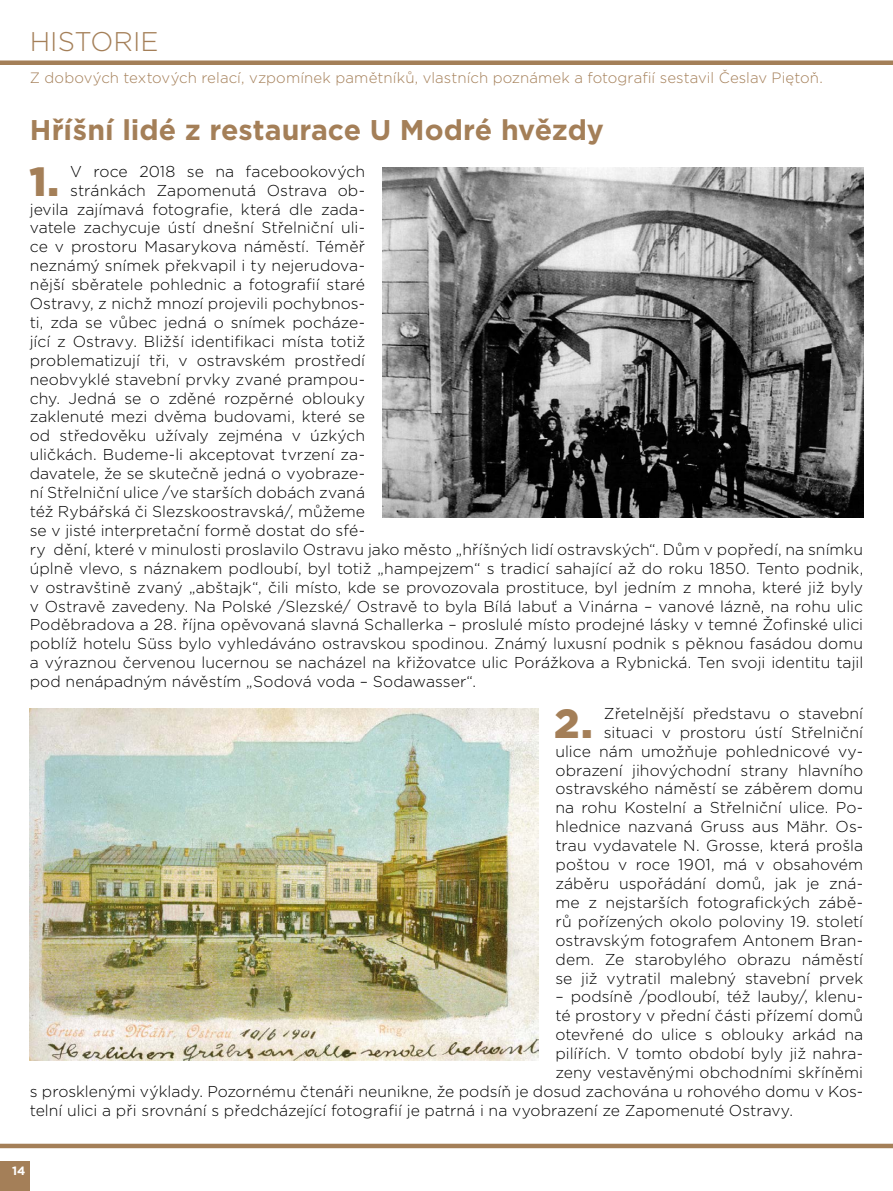
<style>
.page{position:relative;width:893px;height:1191px;background:#fff}
.page>*{position:absolute;margin:0;border:0;box-sizing:border-box;transform-origin:0 0}
.t1{font:900 40.65px "Gotham";color:#a47f58}
.t2{font:700 28.5px "Gotham";color:#a47f58}
.t3{font:300 27px "Gotham";color:#a47f58}
.t4{font:300 15.75px/18.9px "Gotham";color:#000;text-align:right}
.t5{font:300 15px "Gotham";letter-spacing:.005em;color:#a47f58}
.t6{font:700 12px "Gotham";color:#fff}
</style>
<div class="page">
<div style="left:0;top:60px;width:893px;height:5px;background:#a47f58"></div>
<div style="left:0;top:1143px;width:893px;height:5px;background:#a47f58"></div>
<img style="left:382px;top:167px;width:481px;height:351px">
<img style="left:30px;top:708px;width:508px;height:352px">
<div style="left:0;top:1161px;width:30px;height:30px;background:#a47f58"></div>
<h3 class="t3" style="left:30px;top:25px;width:130px">HISTORIE</h3>
<p class="t5" style="left:30px;top:68px;width:794px">Z dobových textových relací, vzpomínek pamětníků, vlastních poznámek a fotografií sestavil Česlav Piętoň.</p>
<h2 class="t2" style="left:30px;top:111px;width:576px">Hříšní lidé z restaurace U Modré hvězdy</h2>
<h1 class="t1" style="left:29px;top:153px;width:31px">1.</h1>
<p class="t4" style="left:70px;top:161px;width:296px">V roce 2018 se na facebookových</p>
<p class="t4" style="left:70px;top:180px;width:296px">stránkách Zapomenutá Ostrava ob-</p>
<p class="t4" style="left:30px;top:199px;width:337px">jevila zajímavá fotografie, která dle zada-</p>
<p class="t4" style="left:30px;top:218px;width:337px">vatele zachycuje ústí dnešní Střelniční uli-</p>
<p class="t4" style="left:30px;top:237px;width:337px">ce v prostoru Masarykova náměstí. Téměř</p>
<p class="t4" style="left:30px;top:256px;width:337px">neznámý snímek překvapil i ty nejerudova-</p>
<p class="t4" style="left:30px;top:275px;width:337px">nější sběratele pohlednic a fotografií staré</p>
<p class="t4" style="left:30px;top:293px;width:337px">Ostravy, z nichž mnozí projevili pochybnos-</p>
<p class="t4" style="left:30px;top:312px;width:337px">ti, zda se vůbec jedná o snímek pocháze-</p>
<p class="t4" style="left:30px;top:331px;width:337px">jící z Ostravy. Bližší identifikaci místa totiž</p>
<p class="t4" style="left:30px;top:350px;width:337px">problematizují tři, v ostravském prostředí</p>
<p class="t4" style="left:30px;top:369px;width:337px">neobvyklé stavební prvky zvané prampou-</p>
<p class="t4" style="left:30px;top:388px;width:337px">chy. Jedná se o zděné rozpěrné oblouky</p>
<p class="t4" style="left:30px;top:407px;width:337px">zaklenuté mezi dvěma budovami, které se</p>
<p class="t4" style="left:30px;top:426px;width:337px">od středověku užívaly zejména v úzkých</p>
<p class="t4" style="left:30px;top:445px;width:337px">uličkách. Budeme-li akceptovat tvrzení za-</p>
<p class="t4" style="left:30px;top:464px;width:337px">davatele, že se skutečně jedná o vyobraze-</p>
<p class="t4" style="left:30px;top:482px;width:337px">ní Střelniční ulice /ve starších dobách zvaná</p>
<p class="t4" style="left:30px;top:501px;width:337px">též Rybářská či Slezskoostravská/, můžeme</p>
<p class="t4" style="left:30px;top:520px;width:337px">se v jisté interpretační formě dostat do sfé-</p>
<p class="t4" style="left:30px;top:539px;width:835px">ry dění, které v minulosti proslavilo Ostravu jako město „hříšných lidí ostravských“. Dům v popředí, na snímku</p>
<p class="t4" style="left:30px;top:558px;width:835px">úplně vlevo, s náznakem podloubí, byl totiž „hampejzem“ s tradicí sahající až do roku 1850. Tento podnik,</p>
<p class="t4" style="left:30px;top:577px;width:835px">v ostravštině zvaný „abštajk“, čili místo, kde se provozovala prostituce, byl jedním z mnoha, které již byly</p>
<p class="t4" style="left:30px;top:596px;width:835px">v Ostravě zavedeny. Na Polské /Slezské/ Ostravě to byla Bílá labuť a Vinárna – vanové lázně, na rohu ulic</p>
<p class="t4" style="left:30px;top:615px;width:835px">Poděbradova a 28. října opěvovaná slavná Schallerka – proslulé místo prodejné lásky v temné Žofinské ulici</p>
<p class="t4" style="left:30px;top:634px;width:835px">poblíž hotelu Süss bylo vyhledáváno ostravskou spodinou. Známý luxusní podnik s pěknou fasádou domu</p>
<p class="t4" style="left:30px;top:653px;width:835px">a výraznou červenou lucernou se nacházel na křižovatce ulic Porážkova a Rybnická. Ten svoji identitu tajil</p>
<p class="t4" style="left:30px;top:671px;width:448px">pod nenápadným návěstím „Sodová voda – Sodawasser“.</p>
<h1 class="t1" style="left:554px;top:695px;width:40px">2.</h1>
<p class="t4" style="left:555px;top:703px;width:309px">Zřetelnější představu o stavební situaci v prostoru ústí Střelniční<br>ulice nám umožňuje pohlednicové vy&shy;obrazení jihovýchodní strany hlavního ostravského náměstí se záběrem domu na rohu Kostelní a Střelniční ulice. Po&shy;hlednice nazvaná Gruss aus Mähr. Os&shy;trau vydavatele N. Grosse, která prošla poštou v roce 1901, má v obsahovém záběru uspořádání domů, jak je zná&shy;me z nejstarších fotografických zábě&shy;rů pořízených okolo poloviny 19. století ostravským fotografem Antonem Bran&shy;dem. Ze starobylého obrazu náměstí se již vytratil malebný stavební prvek</p>
<p class="t4" style="left:555px;top:987px;width:309px">– podsíně /podloubí, též lauby/, klenu-</p>
<p class="t4" style="left:555px;top:1006px;width:309px">té prostory v přední části přízemí domů</p>
<p class="t4" style="left:555px;top:1024px;width:309px">otevřené do ulice s oblouky arkád na</p>
<p class="t4" style="left:555px;top:1043px;width:309px">pilířích. V tomto období byly již nahra-</p>
<p class="t4" style="left:555px;top:1062px;width:309px">zeny vestavěnými obchodními skříněmi</p>
<p class="t4" style="left:30px;top:1081px;width:835px">s prosklenými výklady. Pozornému čtenáři neunikne, že podsíň je dosud zachována u rohového domu v Kos-</p>
<p class="t4" style="left:30px;top:1100px;width:765px">telní ulici a při srovnání s předcházející fotografií je patrná i na vyobrazení ze Zapomenuté Ostravy.</p>
<p class="t6" style="left:12px;top:1162px;width:15px">14</p>
</div>
